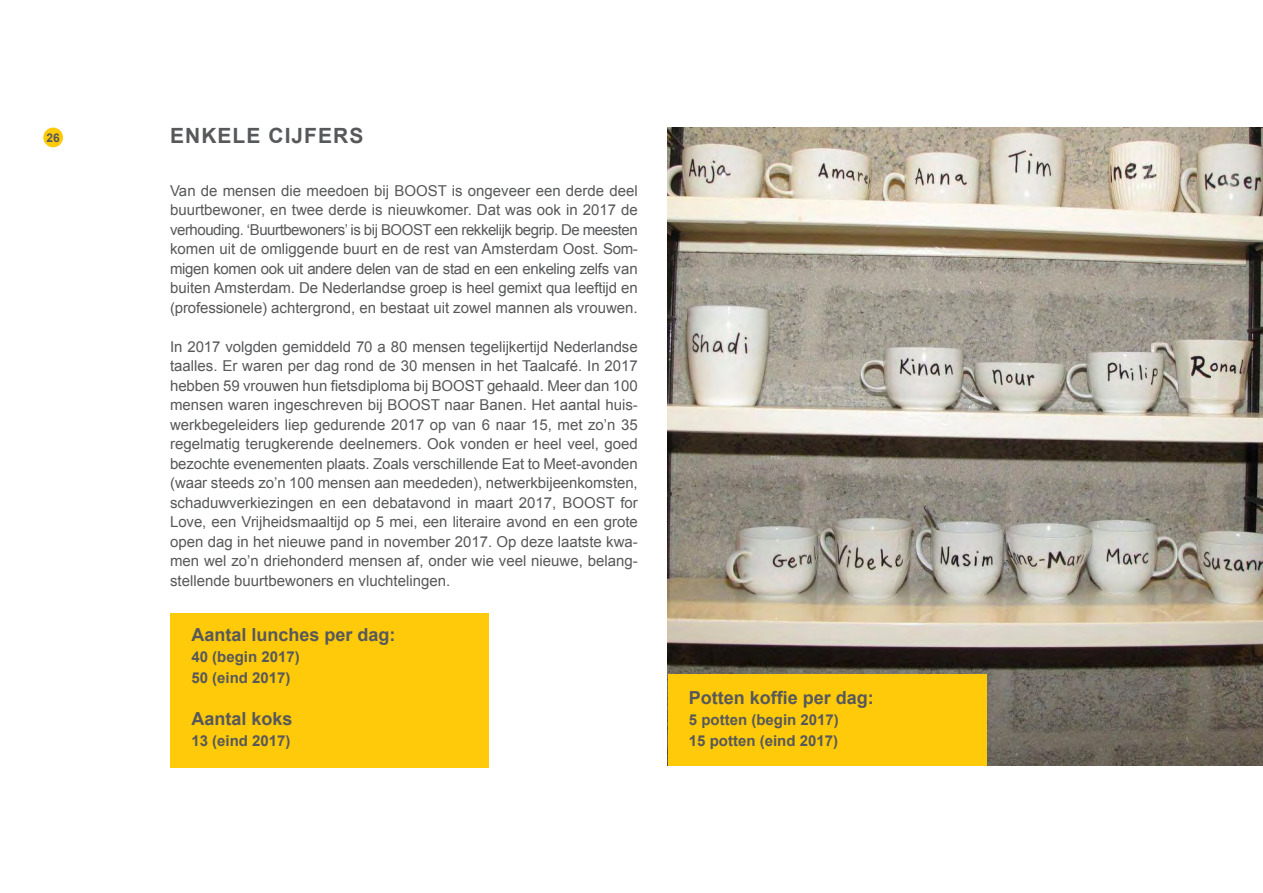
<style>
.page{position:relative;width:1263px;height:893px;background:#fff}
.page>*{position:absolute;margin:0;border:0;box-sizing:border-box;transform-origin:0 0}
.t1{font:700 21px "Arial";letter-spacing:.05em;color:#57585a}
.t2{font:700 18px "Arial";color:#57585a}
.t3{font:15px/19.5px "Arial";color:#57585a;text-align:justify}
.t4{font:700 15px "Arial";color:#57585a}
.t5{font:700 12px "Arial";color:#57585a}
</style>
<div class="page">
<div style="left:43px;top:128px;width:20px;height:19px;background:#feca0a;border-radius:50%"></div>
<img style="left:668px;top:128px;width:595px;height:637px">
<div style="left:668px;top:674px;width:318px;height:91px;background:#feca0a"></div>
<div style="left:170px;top:613px;width:319px;height:154px;background:#feca0a"></div>
<p class="t5" style="left:46px;top:129px;width:15px">26</p>
<p class="t1" style="left:170px;top:121px;width:195px">ENKELE CIJFERS</p>
<p class="t3" style="left:170px;top:181px;width:469px">Van de mensen die meedoen bij BOOST is ongeveer een derde deel buurtbewoner, en twee derde is nieuwkomer. Dat was ook in 2017 de verhouding. ‘Buurtbewoners’ is bij BOOST een rekkelijk begrip. De meesten komen uit de omliggende buurt en de rest van Amsterdam Oost. Som&shy;migen komen ook uit andere delen van de stad en een enkeling zelfs van buiten Amsterdam. De Nederlandse groep is heel gemixt qua leeftijd en (professionele) achtergrond, en bestaat uit zowel mannen als vrouwen.</p>
<p class="t3" style="left:170px;top:337px;width:469px">In 2017 volgden gemiddeld 70 a 80 mensen tegelijkertijd Nederlandse taalles. Er waren per dag rond de 30 mensen in het Taalcafé. In 2017 hebben 59 vrouwen hun fietsdiploma bij BOOST gehaald. Meer dan 100 mensen waren ingeschreven bij BOOST naar Banen. Het aantal huis&shy;werkbegeleiders liep gedurende 2017 op van 6 naar 15, met zo’n 35 regelmatig terugkerende deelnemers. Ook vonden er heel veel, goed bezochte evenementen plaats. Zoals verschillende Eat to Meet-avonden (waar steeds zo’n 100 mensen aan meededen), netwerkbijeenkomsten, schaduwverkiezingen en een debatavond in maart 2017, BOOST for Love, een Vrijheidsmaaltijd op 5 mei, een literaire avond en een grote open dag in het nieuwe pand in november 2017. Op deze laatste kwa&shy;men wel zo’n driehonderd mensen af, onder wie veel nieuwe, belang&shy;stellende buurtbewoners en vluchtelingen.</p>
<p class="t2" style="left:191px;top:623px;width:206px">Aantal lunches per dag:</p>
<p class="t4" style="left:191px;top:647px;width:110px">40 (begin 2017)</p>
<p class="t4" style="left:191px;top:668px;width:101px">50 (eind 2017)</p>
<p class="t2" style="left:191px;top:707px;width:103px">Aantal koks</p>
<p class="t4" style="left:191px;top:731px;width:101px">13 (eind 2017)</p>
<p class="t2" style="left:689px;top:686px;width:187px">Potten koffie per dag:</p>
<p class="t4" style="left:689px;top:710px;width:152px">5 potten (begin 2017)</p>
<p class="t4" style="left:689px;top:731px;width:151px">15 potten (eind 2017)</p>
</div>
